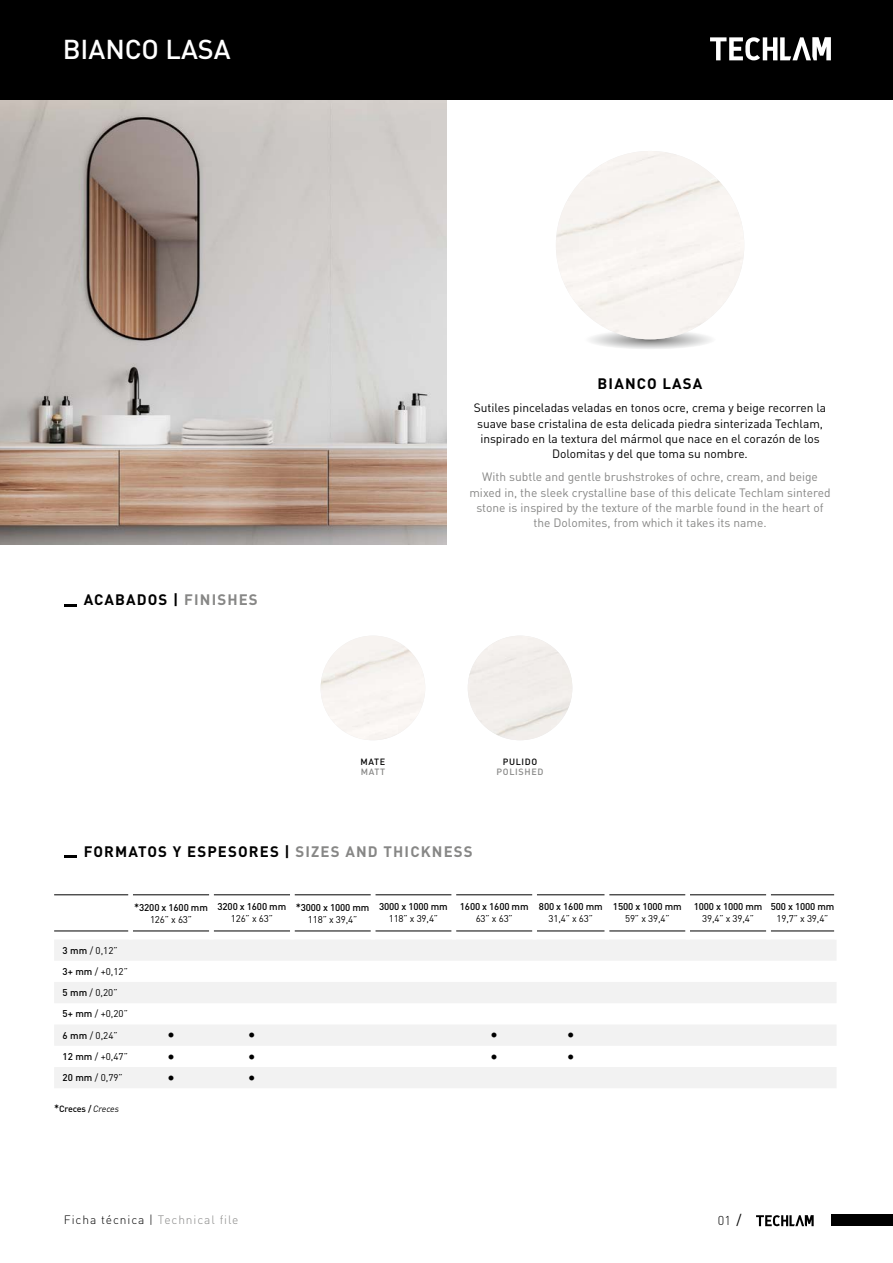
<style>
.page{position:relative;width:893px;height:1263px;background:#fff}
.page>*{position:absolute;margin:0;border:0;box-sizing:border-box;transform-origin:0 0}
.t1{font:500 27px "DIN Pro";color:#fff}
.t2{font:700 15px "DIN Pro";letter-spacing:.075em;color:#000}
.t3{font:15px "DIN Pro";color:#000}
.t4{font:300 12.75px "DIN Pro";color:#000}
.t5{font:12px/15.1px "DIN Pro";color:#878786;text-align:center}
.t6{font:12px/15.1px "DIN Pro";letter-spacing:-.005em;color:#000;text-align:center}
.t7{font:300 12px "DIN Pro";letter-spacing:.075em;color:#000}
.t8{font:9.75px/21.3px "DIN Pro";letter-spacing:-.015em;color:#000}
.t9{font:500 9.75px/12px "DIN Pro";letter-spacing:-.015em;color:#000;text-align:center}
.t10{font:500 9px "DIN Pro";letter-spacing:.075em;color:#000}
.t11{font:500 9px "DIN Pro";letter-spacing:.075em;color:#878786}
.s1{color:#878786}
.s2{font-size:10.5px}
.s3{font-weight:400}
.s4{font-weight:500}
.s5{font-weight:400;font-style:italic}
.s6{font-weight:400;font-size:14.25px}
</style>
<div class="page">
<img style="left:0;top:100px;width:446px;height:444px">
<div style="left:0;top:0;width:893px;height:100px;background:#000"></div>
<svg style="left:590px;top:329px;width:121px;height:20px"></svg>
<svg style="left:64px;top:604px;width:13px;height:2px"></svg>
<div style="left:831px;top:1215px;width:62px;height:11px;background:#000"></div>
<div style="left:468px;top:636px;width:104px;height:104px;background:#ececed;border-radius:50%"></div>
<svg style="left:710px;top:37px;width:121px;height:23px"></svg>
<svg style="left:756px;top:1215px;width:58px;height:11px"></svg>
<svg style="left:64px;top:856px;width:13px;height:2px"></svg>
<svg style="left:54px;top:940px;width:782px;height:148px;fill:#f2f2f2"></svg>
<hr style="left:54px;top:931px;width:74px;height:1px;background:#000">
<hr style="left:133px;top:931px;width:76px;height:1px;background:#000">
<hr style="left:214px;top:931px;width:76px;height:1px;background:#000">
<hr style="left:295px;top:931px;width:76px;height:1px;background:#000">
<hr style="left:375px;top:931px;width:77px;height:1px;background:#000">
<hr style="left:456px;top:931px;width:76px;height:1px;background:#000">
<hr style="left:537px;top:931px;width:68px;height:1px;background:#000">
<hr style="left:609px;top:931px;width:76px;height:1px;background:#000">
<hr style="left:690px;top:931px;width:76px;height:1px;background:#000">
<hr style="left:771px;top:931px;width:63px;height:1px;background:#000">
<hr style="left:54px;top:894px;width:74px;height:1px;background:#000">
<hr style="left:133px;top:894px;width:76px;height:1px;background:#000">
<hr style="left:214px;top:894px;width:76px;height:1px;background:#000">
<hr style="left:295px;top:894px;width:76px;height:1px;background:#000">
<hr style="left:375px;top:894px;width:77px;height:1px;background:#000">
<hr style="left:456px;top:894px;width:76px;height:1px;background:#000">
<hr style="left:537px;top:894px;width:68px;height:1px;background:#000">
<hr style="left:609px;top:894px;width:76px;height:1px;background:#000">
<hr style="left:690px;top:894px;width:76px;height:1px;background:#000">
<hr style="left:771px;top:894px;width:63px;height:1px;background:#000">
<h1 class="t1" style="left:63px;top:28px;width:169px">BIANCO LASA</h1>
<p class="t2" style="left:84px;top:587px;width:176px">ACABADOS | <span class="s1">FINISHES</span></p>
<p class="t2" style="left:598px;top:371px;width:106px">BIANCO LASA</p>
<p class="t6" style="left:474px;top:399px;width:354px">Sutiles pinceladas veladas en tonos ocre, crema y beige recorren la suave base cristalina de esta delicada piedra sinterizada Techlam, inspirado en la textura del mármol que nace en el corazón de los Dolomitas y del que toma su nombre.</p>
<p class="t5" style="left:469px;top:468px;width:363px">With subtle and gentle brushstrokes of ochre, cream, and beige mixed in, the sleek crystalline base of this delicate Techlam sintered stone is inspired by the texture of the marble found in the heart of the Dolomites, from which it takes its name.</p>
<p class="t10" style="left:360px;top:754px;width:26px">MATE</p>
<p class="t11" style="left:361px;top:765px;width:26px">MATT</p>
<p class="t10" style="left:503px;top:754px;width:36px">PULIDO</p>
<p class="t11" style="left:497px;top:765px;width:48px">POLISHED</p>
<p class="t2" style="left:84px;top:838px;width:390px">FORMATOS Y ESPESORES | <span class="s1">SIZES AND THICKNESS</span></p>
<p class="t9" style="left:134px;top:900px;width:75px"><span class="s2">*</span>3200 x 1600 mm<br><span class="s3">126” x 63”</span></p>
<p class="t9" style="left:218px;top:900px;width:70px">3200 x 1600 mm</p>
<p class="t8" style="left:231px;top:907px;width:44px">126” x 63”</p>
<p class="t9" style="left:296px;top:900px;width:75px"><span class="s2">*</span>3000 x 1000 mm<br><span class="s3">118” x 39,4”</span></p>
<p class="t9" style="left:379px;top:900px;width:70px">3000 x 1000 mm</p>
<p class="t8" style="left:389px;top:907px;width:51px">118” x 39,4”</p>
<p class="t9" style="left:460px;top:900px;width:70px">1600 x 1600 mm</p>
<p class="t8" style="left:476px;top:907px;width:39px">63” x 63”</p>
<p class="t9" style="left:539px;top:900px;width:65px">800 x 1600 mm</p>
<p class="t8" style="left:548px;top:907px;width:46px">31,4” x 63”</p>
<p class="t8" style="left:63px;top:938px;width:67px"><span class="s4">3 mm</span> / 0,12”<br><span class="s4">3+ mm</span> / +0,12”<br><span class="s4">5 mm</span> / 0,20”<br><span class="s4">5+ mm</span> / +0,20”<br><span class="s4">6 mm</span> / 0,24”</p>
<p class="t3" style="left:167px;top:1023px;width:9px">•</p>
<p class="t3" style="left:248px;top:1023px;width:9px">•</p>
<p class="t3" style="left:490px;top:1023px;width:9px">•</p>
<p class="t3" style="left:567px;top:1023px;width:9px">•</p>
<p class="t8" style="left:63px;top:1045px;width:67px"><span class="s4">12 mm</span> / +0,47”</p>
<p class="t3" style="left:167px;top:1044px;width:9px">•</p>
<p class="t3" style="left:248px;top:1044px;width:9px">•</p>
<p class="t3" style="left:490px;top:1044px;width:9px">•</p>
<p class="t3" style="left:567px;top:1044px;width:9px">•</p>
<p class="t8" style="left:63px;top:1066px;width:62px"><span class="s4">20 mm</span> / 0,79”</p>
<p class="t3" style="left:167px;top:1066px;width:9px">•</p>
<p class="t3" style="left:248px;top:1066px;width:9px">•</p>
<p class="t10" style="left:54px;top:1102px;width:66px"><span class="s2">*</span>Creces / <span class="s5">Creces</span></p>
<p class="t9" style="left:613px;top:900px;width:70px">1500 x 1000 mm</p>
<p class="t8" style="left:625px;top:907px;width:46px">59” x 39,4”</p>
<p class="t9" style="left:694px;top:900px;width:70px">1000 x 1000 mm</p>
<p class="t8" style="left:702px;top:907px;width:53px">39,4” x 39,4”</p>
<p class="t9" style="left:771px;top:900px;width:65px">500 x 1000 mm</p>
<p class="t8" style="left:777px;top:907px;width:53px">19,7” x 39,4”</p>
<p class="t7" style="left:64px;top:1210px;width:176px">Ficha técnica | <span class="s1">Technical file</span></p>
<p class="t4" style="left:718px;top:1210px;width:25px">01 <span class="s6">/</span></p>
</div>
